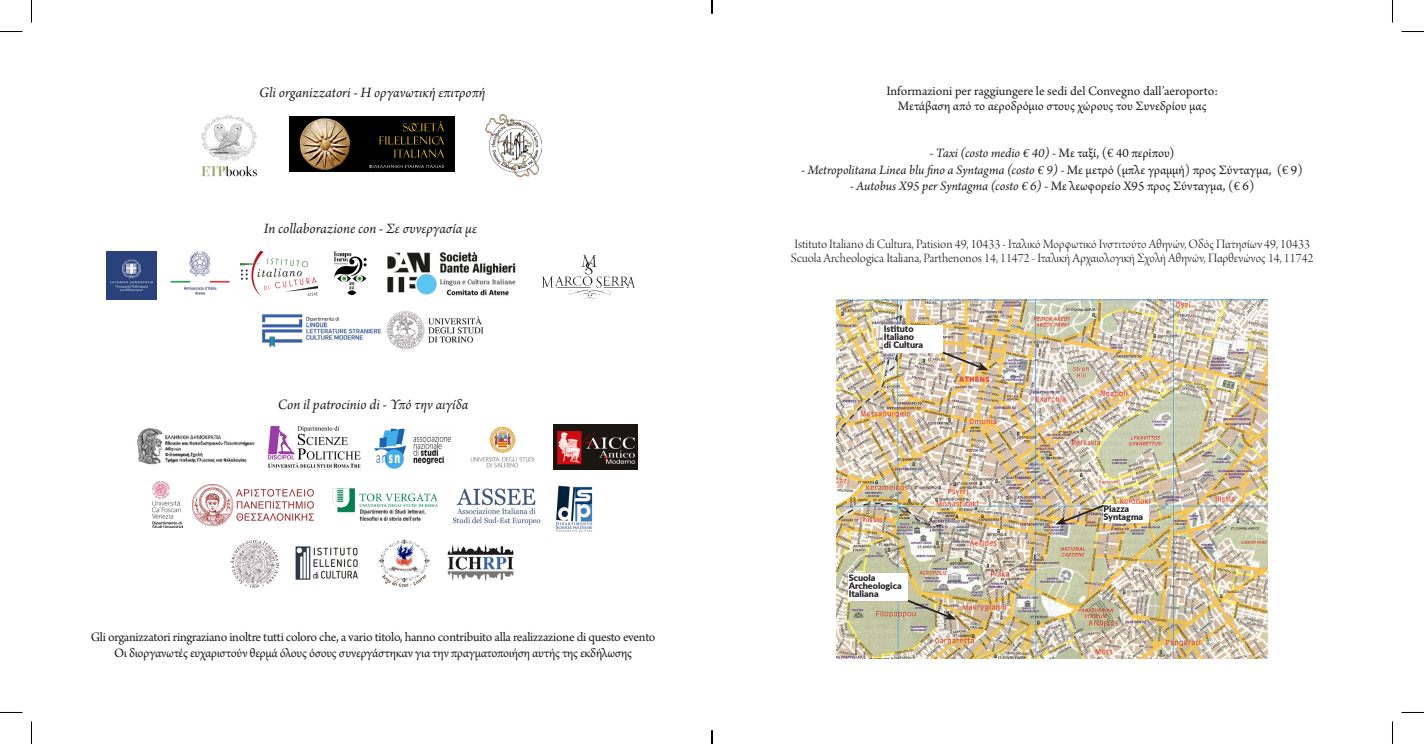
<style>
.page{position:relative;width:1424px;height:744px;background:#fff}
.page>*{position:absolute;margin:0;border:0;box-sizing:border-box;transform-origin:0 0}
.t1{font:italic 15px "Arno Pro";letter-spacing:-.005em;color:#231f20}
.t2{font:13.5px "Arno Pro";letter-spacing:-.02em;color:#231f20}
.t3{font:13.5px "Arno Pro Light Display";color:#231f20}
.t4{font:italic 13.5px "Arno Pro";letter-spacing:-.005em;color:#231f20}
.t5{font:13.5px "Arno Pro";color:#231f20}
.t6{font:900 9px "Lato";color:#231f20}
.s1{font-style:normal}
</style>
<div class="page">
<img style="left:485px;top:115px;width:57px;height:62px">
<img style="left:289px;top:117px;width:165px;height:55px">
<img style="left:201px;top:115px;width:56px;height:62px">
<img style="left:137px;top:428px;width:118px;height:37px">
<img style="left:267px;top:425px;width:94px;height:43px">
<img style="left:262px;top:311px;width:222px;height:39px">
<img style="left:374px;top:428px;width:77px;height:41px">
<img style="left:470px;top:426px;width:65px;height:42px">
<img style="left:553px;top:424px;width:85px;height:45px">
<img style="left:447px;top:544px;width:67px;height:38px">
<img style="left:153px;top:481px;width:30px;height:46px">
<img style="left:332px;top:488px;width:106px;height:33px">
<img style="left:453px;top:488px;width:87px;height:37px">
<img style="left:193px;top:484px;width:121px;height:41px">
<img style="left:170px;top:251px;width:60px;height:44px">
<img style="left:240px;top:251px;width:77px;height:45px">
<img style="left:333px;top:251px;width:34px;height:44px">
<img style="left:107px;top:251px;width:50px;height:48px">
<img style="left:387px;top:252px;width:129px;height:44px">
<img style="left:541px;top:255px;width:94px;height:44px">
<img style="left:296px;top:546px;width:62px;height:33px">
<img style="left:556px;top:485px;width:37px;height:46px">
<img style="left:231px;top:539px;width:47px;height:47px">
<img style="left:378px;top:539px;width:51px;height:48px">
<img style="left:836px;top:299px;width:431px;height:359px">
<div style="left:849px;top:573px;width:59px;height:27px;background:#fff"></div>
<svg style="left:905px;top:598px;width:51px;height:21px"></svg>
<svg style="left:938px;top:349px;width:50px;height:21px"></svg>
<div style="left:884px;top:325px;width:59px;height:27px;background:#fff"></div>
<div style="left:1103px;top:504px;width:46px;height:19px;background:#fff"></div>
<svg style="left:1055px;top:503px;width:51px;height:21px"></svg>
<svg style="left:0;top:31px;width:22px;height:1px"></svg>
<svg style="left:1401px;top:31px;width:23px;height:1px"></svg>
<svg style="left:0;top:712px;width:22px;height:1px"></svg>
<svg style="left:1401px;top:712px;width:23px;height:1px"></svg>
<svg style="left:31px;top:0;width:1px;height:22px"></svg>
<svg style="left:31px;top:721px;width:1px;height:22px"></svg>
<svg style="left:1392px;top:0;width:1px;height:22px"></svg>
<svg style="left:1392px;top:721px;width:1px;height:22px"></svg>
<svg style="left:711px;top:0;width:2px;height:13px"></svg>
<svg style="left:711px;top:730px;width:2px;height:13px"></svg>
<p class="t1" style="left:259px;top:83px;width:228px">Gli organizzatori - H οργανωτική επιτροπή</p>
<p class="t1" style="left:264px;top:220px;width:215px">In collaborazione con - Σε συνεργασία με</p>
<p class="t1" style="left:278px;top:395px;width:192px">Con il patrocinio di - Υπό την αιγίδα</p>
<p class="t2" style="left:91px;top:629px;width:566px">Gli organizzatori ringraziano inoltre tutti coloro che, a vario titolo, hanno contribuito alla realizzazione di questo evento</p>
<p class="t2" style="left:114px;top:645px;width:519px">Οι διοργανωτές ευχαριστούν θερμά όλους όσους συνεργάστηκαν για την πραγματοποιήση αυτής της εκδήλωσης</p>
<p class="t5" style="left:886px;top:83px;width:333px">Informazioni per raggiungere le sedi del Convegno dall’aeroporto:</p>
<p class="t5" style="left:898px;top:98px;width:310px">Μετάβαση από το αεροδρόμιο στους χώρους του Συνεδρίου μας</p>
<p class="t4" style="left:929px;top:145px;width:247px">- Taxi (costo medio € 40) - <span class="s1">Με ταξί, (€ 40 περίπου)</span></p>
<p class="t4" style="left:801px;top:162px;width:503px">- Metropolitana Linea blu fino a Syntagma (costo € 9) - <span class="s1">Με μετρό (μπλε γραμμή) προς Σύνταγμα, (€ 9)</span></p>
<p class="t4" style="left:850px;top:178px;width:406px">- Autobus X95 per Syntagma (costo € 6) - <span class="s1">Με λεωφορείο Χ95 προς Σύνταγμα, (€ 6)</span></p>
<p class="t3" style="left:794px;top:237px;width:517px">Istituto Italiano di Cultura, Patision 49, 10433 - Ιταλικό Μορφωτικό Ινστιτούτο Αθηνών, Οδός Πατησίων 49, 10433</p>
<p class="t3" style="left:791px;top:250px;width:524px">Scuola Archeologica Italiana, Parthenonos 14, 11472 - Ιταλική Αρχαιολογική Σχολή Αθηνών, Παρθενώνος 14, 11742</p>
<p class="t6" style="left:884px;top:322px;width:31px">Istituto</p>
<p class="t6" style="left:884px;top:330px;width:32px">Italiano</p>
<p class="t6" style="left:884px;top:338px;width:41px">di Cultura</p>
<p class="t6" style="left:849px;top:570px;width:28px">Scuola</p>
<p class="t6" style="left:849px;top:578px;width:54px">Archeologica</p>
<p class="t6" style="left:849px;top:586px;width:31px">Italiana</p>
<p class="t6" style="left:1103px;top:501px;width:27px">Piazza</p>
<p class="t6" style="left:1103px;top:510px;width:41px">Syntagma</p>
</div>
